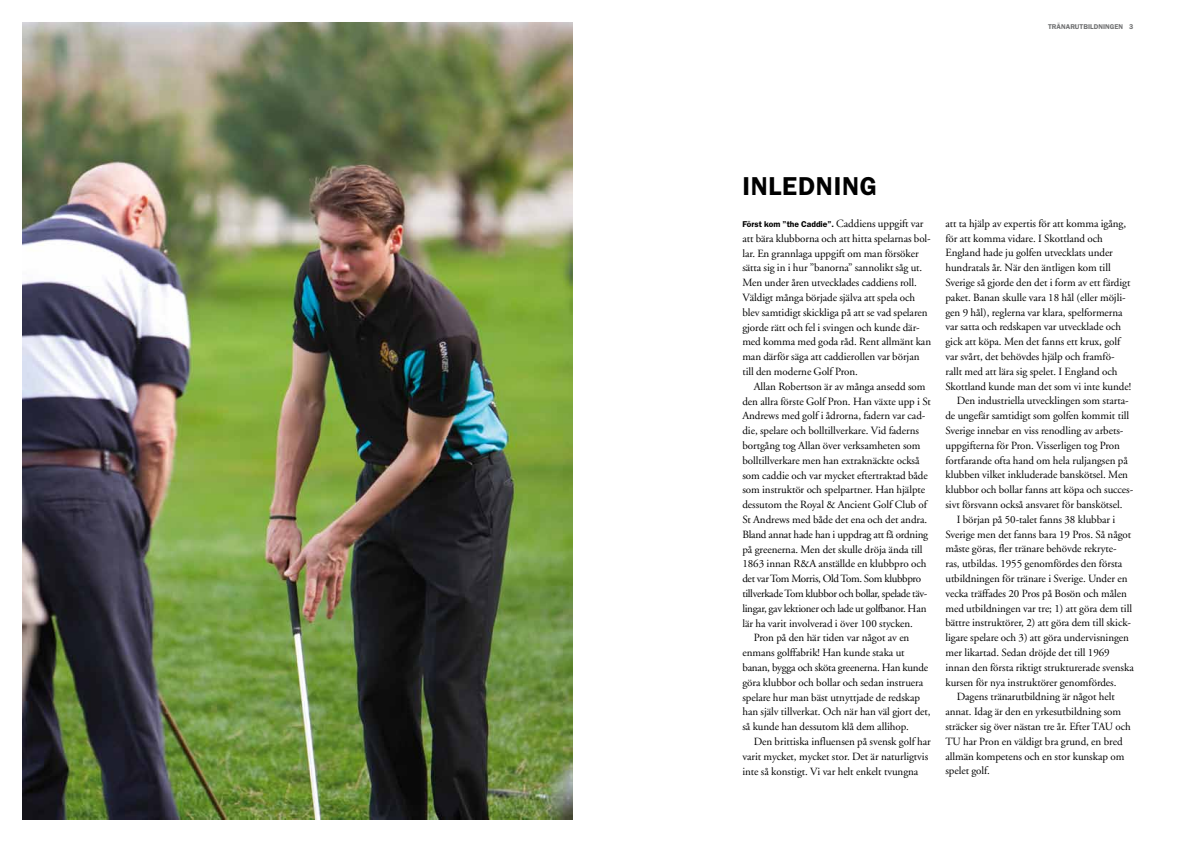
<style>
.page{position:relative;width:1191px;height:842px;background:#fff}
.page>*{position:absolute;margin:0;border:0;box-sizing:border-box;transform-origin:0 0}
.t1{font:600 26px "Franklin Gothic";letter-spacing:.025em;color:#000}
.t2{font:11px/14.8px "Adobe Garamond";letter-spacing:-.005em;color:#000}
.t3{font:11px "Adobe Garamond";letter-spacing:-.03em;color:#000}
.t4{font:600 8.5px "Franklin Gothic";color:#000}
.t5{font:600 7px "Franklin Gothic";letter-spacing:.005em;color:#707172}
.s1{font-family:"Adobe Garamond";font-weight:400;font-size:11px}
</style>
<div class="page">
<img style="left:23px;top:23px;width:550px;height:796px">
<p class="t5" style="left:1048px;top:23px;width:87px">TRÄNARUTBILDNINGEN 3</p>
<h1 class="t1" style="left:742px;top:171px;width:136px">INLEDNING</h1>
<p class="t4" style="left:742px;top:219px;width:183px">Först kom ”the Caddie”. <span class="s1">Caddiens uppgift var</span></p>
<p class="t2" style="left:742px;top:231px;width:190px">att bära klubborna och att hitta spelarnas bol&shy;lar. En grannlaga uppgift om man försöker sätta sig in i hur ”banorna” sannolikt såg ut.<br>Men under åren utvecklades caddiens roll.<br>Väldigt många började själva att spela och blev samtidigt skickliga på att se vad spelaren gjorde rätt och fel i svingen och kunde där&shy;med komma med goda råd. Rent allmänt kan man därför säga att caddierollen var början till den moderne Golf Pron.</p>
<p class="t2" style="left:753px;top:379px;width:173px">Allan Robertson är av många ansedd som</p>
<p class="t2" style="left:742px;top:394px;width:190px">den allra förste Golf Pron. Han växte upp i St</p>
<p class="t2" style="left:742px;top:409px;width:184px">Andrews med golf i ådrorna, fadern var cad-</p>
<p class="t2" style="left:742px;top:424px;width:178px">die, spelare och bolltillverkare. Vid faderns</p>
<p class="t2" style="left:742px;top:438px;width:180px">bortgång tog Allan över verksamheten som</p>
<p class="t2" style="left:742px;top:453px;width:179px">bolltillverkare men han extraknäckte också</p>
<p class="t2" style="left:742px;top:468px;width:187px">som caddie och var mycket eftertraktad både</p>
<p class="t2" style="left:742px;top:483px;width:184px">som instruktör och spelpartner. Han hjälpte</p>
<p class="t2" style="left:742px;top:498px;width:186px">dessutom the Royal &amp; Ancient Golf Club of</p>
<p class="t2" style="left:742px;top:512px;width:186px">St Andrews med både det ena och det andra.</p>
<p class="t2" style="left:742px;top:527px;width:187px">Bland annat hade han i uppdrag att få ordning</p>
<p class="t2" style="left:742px;top:542px;width:182px">på greenerna. Men det skulle dröja ända till</p>
<p class="t2" style="left:742px;top:557px;width:185px">1863 innan R&amp;A anställde en klubbpro och</p>
<p class="t3" style="left:742px;top:573px;width:180px">det var Tom Morris, Old Tom. Som klubbpro</p>
<p class="t3" style="left:742px;top:588px;width:186px">tillverkade Tom klubbor och bollar, spelade täv-</p>
<p class="t3" style="left:742px;top:602px;width:186px">lingar, gav lektioner och lade ut golfbanor. Han</p>
<p class="t2" style="left:742px;top:616px;width:172px">lär ha varit involverad i över 100 stycken.</p>
<p class="t2" style="left:753px;top:631px;width:157px">Pron på den här tiden var något av en</p>
<p class="t2" style="left:742px;top:646px;width:164px">enmans golffabrik! Han kunde staka ut</p>
<p class="t2" style="left:742px;top:660px;width:187px">banan, bygga och sköta greenerna. Han kunde</p>
<p class="t2" style="left:742px;top:675px;width:182px">göra klubbor och bollar och sedan instruera</p>
<p class="t2" style="left:742px;top:690px;width:179px">spelare hur man bäst utnyttjade de redskap</p>
<p class="t2" style="left:742px;top:705px;width:190px">han själv tillverkat. Och när han väl gjort det,</p>
<p class="t2" style="left:742px;top:719px;width:168px">så kunde han dessutom klå dem allihop.</p>
<p class="t2" style="left:753px;top:734px;width:179px">Den brittiska influensen på svensk golf har</p>
<p class="t2" style="left:742px;top:749px;width:187px">varit mycket, mycket stor. Det är naturligtvis</p>
<p class="t2" style="left:742px;top:764px;width:177px">inte så konstigt. Vi var helt enkelt tvungna</p>
<p class="t2" style="left:945px;top:216px;width:182px">att ta hjälp av expertis för att komma igång,</p>
<p class="t2" style="left:945px;top:231px;width:159px">för att komma vidare. I Skottland och</p>
<p class="t2" style="left:945px;top:246px;width:169px">England hade ju golfen utvecklats under</p>
<p class="t2" style="left:945px;top:261px;width:167px">hundratals år. När den äntligen kom till</p>
<p class="t2" style="left:945px;top:275px;width:186px">Sverige så gjorde den det i form av ett färdigt</p>
<p class="t2" style="left:945px;top:290px;width:182px">paket. Banan skulle vara 18 hål (eller möjli-</p>
<p class="t2" style="left:945px;top:305px;width:179px">gen 9 hål), reglerna var klara, spelformerna</p>
<p class="t2" style="left:945px;top:320px;width:177px">var satta och redskapen var utvecklade och</p>
<p class="t2" style="left:945px;top:335px;width:176px">gick att köpa. Men det fanns ett krux, golf</p>
<p class="t2" style="left:945px;top:349px;width:171px">var svårt, det behövdes hjälp och framfö-</p>
<p class="t2" style="left:945px;top:364px;width:174px">rallt med att lära sig spelet. I England och</p>
<p class="t2" style="left:945px;top:379px;width:187px">Skottland kunde man det som vi inte kunde!</p>
<p class="t2" style="left:956px;top:394px;width:173px">Den industriella utvecklingen som starta-</p>
<p class="t2" style="left:945px;top:409px;width:185px">de ungefär samtidigt som golfen kommit till</p>
<p class="t2" style="left:945px;top:423px;width:179px">Sverige innebar en viss renodling av arbets-</p>
<p class="t2" style="left:945px;top:438px;width:176px">uppgifterna för Pron. Visserligen tog Pron</p>
<p class="t2" style="left:945px;top:453px;width:184px">fortfarande ofta hand om hela ruljangsen på</p>
<p class="t2" style="left:945px;top:468px;width:184px">klubben vilket inkluderade banskötsel. Men</p>
<p class="t2" style="left:945px;top:483px;width:189px">klubbor och bollar fanns att köpa och succes-</p>
<p class="t2" style="left:945px;top:497px;width:179px">sivt försvann också ansvaret för banskötsel.</p>
<p class="t2" style="left:956px;top:512px;width:160px">I början på 50-talet fanns 38 klubbar i</p>
<p class="t2" style="left:945px;top:527px;width:187px">Sverige men det fanns bara 19 Pros. Så något</p>
<p class="t2" style="left:945px;top:542px;width:173px">måste göras, fler tränare behövde rekryte-</p>
<p class="t2" style="left:945px;top:557px;width:178px">ras, utbildas. 1955 genomfördes den första</p>
<p class="t2" style="left:945px;top:571px;width:184px">utbildningen för tränare i Sverige. Under en</p>
<p class="t2" style="left:945px;top:586px;width:183px">vecka träffades 20 Pros på Bosön och målen</p>
<p class="t2" style="left:945px;top:601px;width:188px">med utbildningen var tre; 1) att göra dem till</p>
<p class="t2" style="left:945px;top:616px;width:187px">bättre instruktörer, 2) att göra dem till skick-</p>
<p class="t2" style="left:945px;top:631px;width:185px">ligare spelare och 3) att göra undervisningen</p>
<p class="t2" style="left:945px;top:645px;width:166px">mer likartad. Sedan dröjde det till 1969</p>
<p class="t2" style="left:945px;top:660px;width:190px">innan den första riktigt strukturerade svenska</p>
<p class="t2" style="left:945px;top:675px;width:173px">kursen för nya instruktörer genomfördes.</p>
<p class="t2" style="left:956px;top:690px;width:159px">Dagens tränarutbildning är något helt</p>
<p class="t2" style="left:945px;top:704px;width:177px">annat. Idag är den en yrkesutbildning som</p>
<p class="t2" style="left:945px;top:719px;width:187px">sträcker sig över nästan tre år. Efter TAU och</p>
<p class="t2" style="left:945px;top:734px;width:179px">TU har Pron en väldigt bra grund, en bred</p>
<p class="t2" style="left:945px;top:749px;width:180px">allmän kompetens och en stor kunskap om</p>
<p class="t2" style="left:945px;top:764px;width:46px">spelet golf.</p>
</div>
